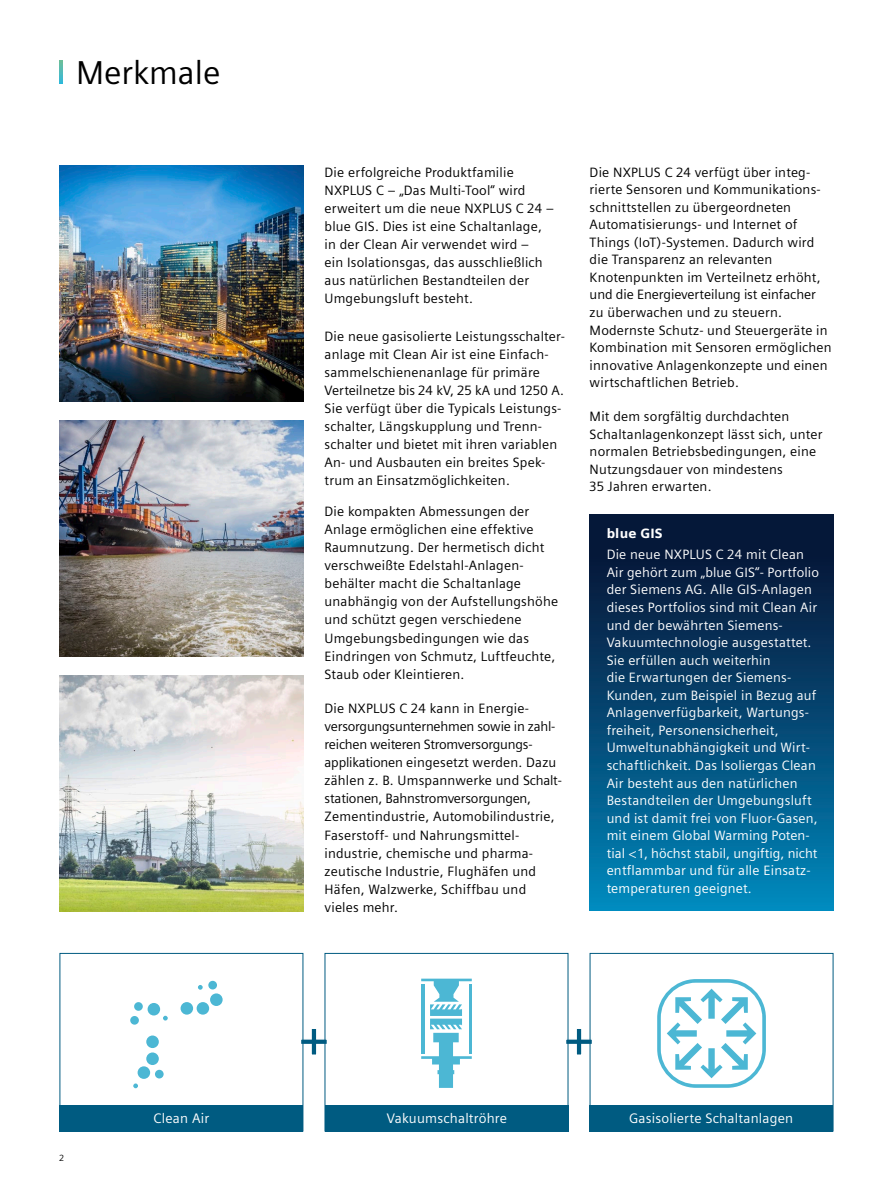
<style>
.page{position:relative;width:893px;height:1191px;background:#fff}
.page>*{position:absolute;margin:0;border:0;box-sizing:border-box;transform-origin:0 0}
._04__Subhead_Intro_I{font:33px "Siemens Sans";color:#000}
._05__Picture_Panels{font:13.8px "Siemens Sans";letter-spacing:.015em;color:#fff}
._15__Copy_9pt_11_7{font:13.5px/18.1px "Siemens Sans";letter-spacing:.015em;color:#000}
._25__Copy_9pt_11_7_W{font:13.5px/17.5px "Siemens Sans";letter-spacing:.015em;color:#fff}
._05__Copy_Head_White{font:900 13.5px "Siemens Sans";letter-spacing:.015em;color:#fff}
.t1{font:9px "Siemens Sans";color:#000}
</style>
<div class="page">
<img style="left:60px;top:421px;width:243px;height:235px">
<div style="left:590px;top:515px;width:243px;height:395px;background:linear-gradient(to bottom,#080b2b,#0185ba)"></div>
<img style="left:60px;top:166px;width:243px;height:235px">
<svg style="left:303px;top:1026px;width:22px;height:30px"></svg>
<svg style="left:568px;top:1026px;width:22px;height:30px"></svg>
<img style="left:60px;top:675px;width:243px;height:236px">
<div style="left:60px;top:1105px;width:243px;height:26px;background:#005b81"></div>
<div style="left:60px;top:953px;width:243px;height:178px;border:1px solid #005b81"></div>
<div style="left:208px;top:980px;width:9px;height:9px;background:#4cb7d4;border-radius:50%"></div>
<div style="left:134px;top:1002px;width:9px;height:8px;background:#4cb7d4;border-radius:50%"></div>
<div style="left:130px;top:1016px;width:9px;height:8px;background:#4cb7d4;border-radius:50%"></div>
<div style="left:155px;top:1069px;width:9px;height:9px;background:#4cb7d4;border-radius:50%"></div>
<svg style="left:133px;top:1083px;width:5px;height:5px"></svg>
<svg style="left:163px;top:1015px;width:5px;height:5px"></svg>
<svg style="left:198px;top:985px;width:5px;height:4px"></svg>
<div style="left:210px;top:993px;width:13px;height:13px;background:#4cb7d4;border-radius:50%"></div>
<div style="left:197px;top:1002px;width:12px;height:12px;background:#4cb7d4;border-radius:50%"></div>
<div style="left:181px;top:1002px;width:12px;height:12px;background:#4cb7d4;border-radius:50%"></div>
<div style="left:148px;top:1003px;width:12px;height:12px;background:#4cb7d4;border-radius:50%"></div>
<div style="left:146px;top:1035px;width:13px;height:13px;background:#4cb7d4;border-radius:50%"></div>
<div style="left:146px;top:1052px;width:13px;height:13px;background:#4cb7d4;border-radius:50%"></div>
<div style="left:138px;top:1066px;width:12px;height:12px;background:#4cb7d4;border-radius:50%"></div>
<div style="left:590px;top:1105px;width:243px;height:26px;background:#005b81"></div>
<div style="left:590px;top:953px;width:243px;height:178px;border:1px solid #005b81"></div>
<svg style="left:657px;top:979px;width:109px;height:108px"></svg>
<div style="left:325px;top:1105px;width:243px;height:26px;background:#005b81"></div>
<div style="left:325px;top:953px;width:243px;height:178px;border:1px solid #005b81"></div>
<svg style="left:421px;top:978px;width:51px;height:109px"></svg>
<hr style="left:421px;top:984px;width:4px;height:69px;background:#4cb7d4">
<hr style="left:469px;top:984px;width:3px;height:69px;background:#4cb7d4">
<svg style="left:60px;top:61px;width:3px;height:23px"></svg>
<p class="_04__Subhead_Intro_I" style="left:76px;top:47px;width:146px">Merkmale</p>
<p class="_15__Copy_9pt_11_7" style="left:325px;top:162px;width:231px">Die erfolgreiche Produktfamilie NXPLUS C – „Das Multi-Tool“ wird erweitert um die neue NXPLUS C 24 – blue GIS. Dies ist eine Schaltanlage, in der Clean Air verwendet wird –<br>ein Isolationsgas, das ausschließlich aus natürlichen Bestandteilen der Umgebungsluft besteht.</p>
<p class="_15__Copy_9pt_11_7" style="left:325px;top:326px;width:242px">Die neue gasisolierte Leistungsschalter&shy;anlage mit Clean Air ist eine Einfach&shy;sammelschienenanlage für primäre Verteilnetze bis 24 kV, 25 kA und 1250 A.<br>Sie verfügt über die Typicals Leistungs&shy;schalter, Längskupplung und Trenn&shy;schalter und bietet mit ihren variablen An- und Ausbauten ein breites Spek&shy;trum an Einsatzmöglichkeiten.</p>
<p class="_15__Copy_9pt_11_7" style="left:325px;top:501px;width:235px">Die kompakten Abmessungen der Anlage ermöglichen eine effektive Raumnutzung. Der hermetisch dicht verschweißte Edelstahl-Anlagen&shy;behälter macht die Schaltanlage unabhängig von der Aufstellungshöhe und schützt gegen verschiedene Umgebungsbedingungen wie das Eindringen von Schmutz, Luftfeuchte, Staub oder Kleintieren.</p>
<p class="_15__Copy_9pt_11_7" style="left:325px;top:698px;width:239px">Die NXPLUS C 24 kann in Energie&shy;versorgungsunternehmen sowie in zahl&shy;reichen weiteren Stromversorgungs&shy;applikationen eingesetzt werden. Dazu zählen z. B. Umspannwerke und Schalt&shy;stationen, Bahnstromversorgungen, Zementindustrie, Automobilindustrie, Faserstoff- und Nahrungsmittel&shy;industrie, chemische und pharma&shy;zeutische Industrie, Flughäfen und Häfen, Walzwerke, Schiffbau und vieles mehr.</p>
<p class="_15__Copy_9pt_11_7" style="left:590px;top:162px;width:244px;line-height:17.5px">Die NXPLUS C 24 verfügt über integ&shy;rierte Sensoren und Kommunikations&shy;schnittstellen zu übergeordneten Automatisierungs- und Internet of Things (IoT)-Systemen. Dadurch wird die Transparenz an relevanten Knotenpunkten im Verteilnetz erhöht, und die Energieverteilung ist einfacher zu überwachen und zu steuern.<br>Modernste Schutz- und Steuergeräte in Kombination mit Sensoren ermöglichen innovative Anlagenkonzepte und einen wirtschaftlichen Betrieb.</p>
<p class="_15__Copy_9pt_11_7" style="left:590px;top:407px;width:234px;line-height:17.5px">Mit dem sorgfältig durchdachten<br>Schaltanlagenkonzept lässt sich, unter normalen Betriebsbedingungen, eine<br>Nutzungsdauer von mindestens<br>35 Jahren erwarten.</p>
<p class="_05__Copy_Head_White" style="left:607px;top:522px;width:58px">blue GIS</p>
<p class="_25__Copy_9pt_11_7_W" style="left:607px;top:545px;width:214px">Die neue NXPLUS C 24 mit Clean Air gehört zum „blue GIS“- Portfolio der Siemens AG. Alle GIS-Anlagen dieses Portfolios sind mit Clean Air und der bewährten Siemens-Vakuumtechnologie ausgestattet.<br>Sie erfüllen auch weiterhin<br>die Erwartungen der Siemens-Kunden, zum Beispiel in Bezug auf Anlagenverfügbarkeit, Wartungs&shy;freiheit, Personensicherheit, Umweltunabhängigkeit und Wirt&shy;schaftlichkeit. Das Isoliergas Clean Air besteht aus den natürlichen Bestandteilen der Umgebungsluft und ist damit frei von Fluor-Gasen, mit einem Global Warming Poten&shy;tial &lt;1, höchst stabil, ungiftig, nicht entflammbar und für alle Einsatz&shy;temperaturen geeignet.</p>
<p class="t1" style="left:60px;top:1151px;width:6px">2</p>
<p class="_05__Picture_Panels" style="left:154px;top:1107px;width:57px">Clean Air</p>
<p class="_05__Picture_Panels" style="left:387px;top:1107px;width:122px">Vakuumschaltröhre</p>
<p class="_05__Picture_Panels" style="left:629px;top:1107px;width:166px">Gasisolierte Schaltanlagen</p>
</div>
